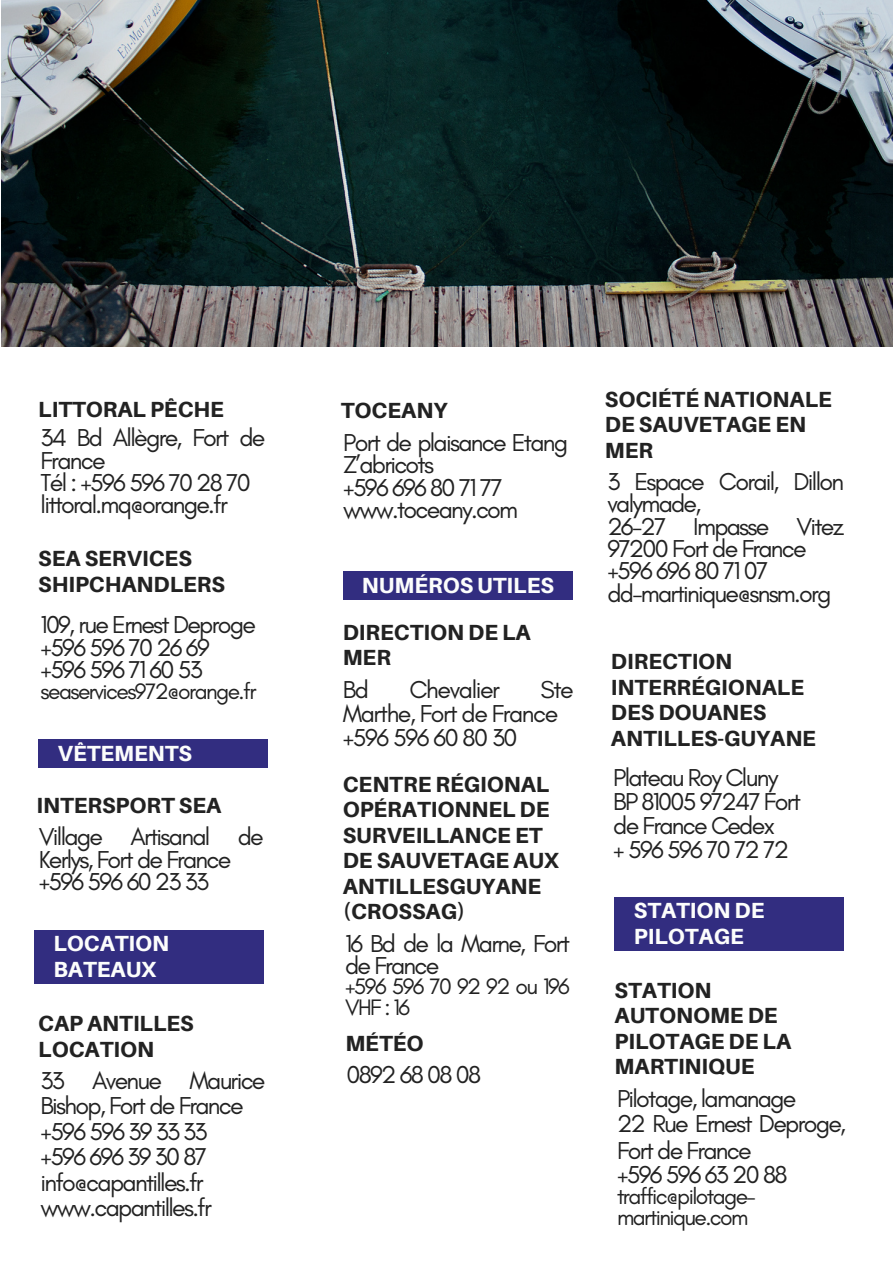
<style>
.page{position:relative;width:894px;height:1264px;background:#fff}
.page>*{position:absolute;margin:0;border:0;box-sizing:border-box;transform-origin:0 0}
.t1{font:24.9px/22.4px "Glacial Indifference";letter-spacing:-.07em;color:#222}
.t2{font:22.8px/20.7px "Glacial Indifference";letter-spacing:-.07em;color:#222}
.t3{font:800 21.9px/25.5px "Aileron";color:#222}
.t4{font:800 21.9px/25.5px "Aileron";color:#fcfdfc}
</style>
<div class="page">
<img style="left:1px;top:0;width:890px;height:346px">
<div style="left:342px;top:571px;width:230px;height:28px;background:#322d80"></div>
<div style="left:614px;top:897px;width:230px;height:53px;background:#322d80"></div>
<div style="left:38px;top:739px;width:230px;height:28px;background:#322d80"></div>
<div style="left:34px;top:929px;width:230px;height:54px;background:#322d80"></div>
<p class="t3" style="left:38px;top:396px;width:187px">LITTORAL PÊCHE</p>
<p class="t1" style="left:41px;top:426px;width:226px">34 Bd Allègre, Fort de<br>France<br>Tél : +596 596 70 28 70 littoral.mq@orange.fr</p>
<p class="t3" style="left:38px;top:545px;width:188px">SEA SERVICES<br>SHIPCHANDLERS</p>
<p class="t1" style="left:41px;top:613px;width:217px">109, rue Ernest Deproge +596 596 70 26 69 +596 596 71 60 53</p>
<p class="t2" style="left:41px;top:680px;width:217px">seaservices972@orange.fr</p>
<p class="t4" style="left:57px;top:740px;width:136px">VÊTEMENTS</p>
<p class="t3" style="left:36px;top:791px;width:186px">INTERSPORT SEA</p>
<p class="t1" style="left:39px;top:825px;width:226px">Village Artisanal de<br>Kerlys, Fort de France +596 596 60 23 33</p>
<p class="t4" style="left:53px;top:930px;width:117px">LOCATION<br>BATEAUX</p>
<p class="t3" style="left:38px;top:1009px;width:157px">CAP ANTILLES<br>LOCATION</p>
<p class="t1" style="left:41px;top:1067px;width:226px;line-height:25.5px">33 Avenue Maurice<br>Bishop, Fort de France +596 596 39 33 33<br>+596 696 39 30 87 info@capantilles.fr www.capantilles.fr</p>
<p class="t3" style="left:341px;top:397px;width:108px">TOCEANY</p>
<p class="t1" style="left:343px;top:431px;width:226px">Port de plaisance Etang<br>Z’abricots<br>+596 696 80 71 77 www.toceany.com</p>
<p class="t4" style="left:362px;top:571px;width:193px">NUMÉROS UTILES</p>
<p class="t3" style="left:342px;top:618px;width:189px">DIRECTION DE LA<br>MER</p>
<p class="t1" style="left:342px;top:678px;width:28px">Bd</p>
<p class="t1" style="left:409px;top:678px;width:92px">Chevalier</p>
<p class="t1" style="left:342px;top:677px;width:232px;line-height:23.9px;text-indent:198px">Ste<br>Marthe, Fort de France +596 596 60 80 30</p>
<p class="t3" style="left:342px;top:771px;width:218px">CENTRE RÉGIONAL<br>OPÉRATIONNEL DE<br>SURVEILLANCE ET<br>DE SAUVETAGE AUX<br>ANTILLESGUYANE (CROSSAG)</p>
<p class="t1" style="left:345px;top:931px;width:226px">16 Bd de la Marne, Fort de France</p>
<p class="t2" style="left:345px;top:976px;width:226px">+596 596 70 92 92 ou 196<br>VHF : 16</p>
<p class="t3" style="left:345px;top:1029px;width:80px">MÉTÉO</p>
<p class="t1" style="left:346px;top:1063px;width:136px">0892 68 08 08</p>
<p class="t3" style="left:604px;top:385px;width:228px">SOCIÉTÉ NATIONALE<br>DE SAUVETAGE EN<br>MER</p>
<p class="t1" style="left:607px;top:470px;width:238px">3 Espace Corail, Dillon valymade,<br>26-27 Impasse Vitez<br>97200 Fort de France +596 696 80 71 07 dd-martinique@snsm.org</p>
<p class="t3" style="left:610px;top:648px;width:206px">DIRECTION<br>INTERRÉGIONALE<br>DES DOUANES<br>ANTILLES-GUYANE</p>
<p class="t1" style="left:613px;top:765px;width:189px;line-height:23.9px">Plateau Roy Cluny<br>BP 81005 97247 Fort de France Cedex<br>+ 596 596 70 72 72</p>
<p class="t4" style="left:633px;top:897px;width:132px">STATION DE<br>PILOTAGE</p>
<p class="t3" style="left:614px;top:977px;width:178px">STATION<br>AUTONOME DE<br>PILOTAGE DE LA<br>MARTINIQUE</p>
<p class="t1" style="left:617px;top:1084px;width:230px;line-height:26.2px">Pilotage, lamanage<br>22 Rue Ernest Deproge,<br>Fort de France</p>
<p class="t1" style="left:617px;top:1163px;width:172px">+596 596 63 20 88</p>
<p class="t2" style="left:617px;top:1185px;width:140px">traffic@pilotage&shy;martinique.com</p>
</div>
